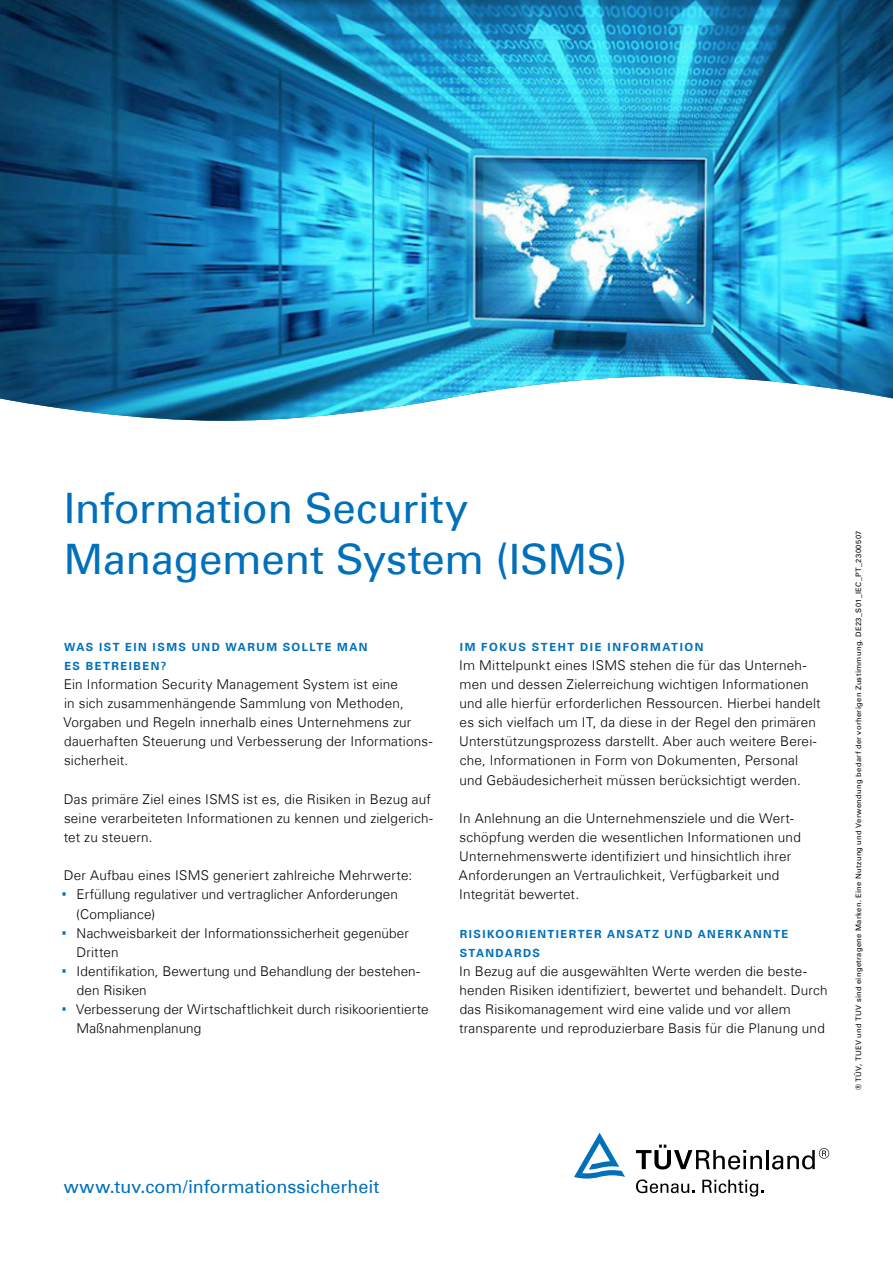
<style>
.page{position:relative;width:893px;height:1263px;background:#fff}
.page>*{position:absolute;margin:0;border:0;box-sizing:border-box;transform-origin:0 0}
.t1{font:42px/51px "Univers Com 55 Roman";letter-spacing:-.005em;color:#0070ba}
.t2{font:18px "Univers Com 55 Roman";color:#0070ba}
.t3{font:300 13.5px/19.2px "Univers Com 45";letter-spacing:.015em;color:#000}
.t4{font:700 11.25px/19.2px "Univers Com 65";letter-spacing:.13em;color:#0070ba}
.t5{font:7.5px "Univers Com 55 Roman";letter-spacing:.05em;color:#000}
.s1{font-family:"Univers Com 55 Roman";font-weight:400;font-size:27px;color:#0070ba}
</style>
<div class="page">
<svg style="left:636px;top:1144px;width:126px;height:25px"></svg>
<hr style="left:766px;top:1150px;width:3px;height:19px;background:#000">
<svg style="left:772px;top:1148px;width:57px;height:21px"></svg>
<svg style="left:636px;top:1179px;width:58px;height:14px"></svg>
<svg style="left:702px;top:1180px;width:61px;height:16px"></svg>
<svg style="left:574px;top:1133px;width:51px;height:45px"></svg>
<img style="left:0;top:0;width:893px;height:421px">
<h1 class="t1" style="left:64px;top:483px;width:565px">Information Security<br>Management System (ISMS)</h1>
<p class="t4" style="left:64px;top:637px;width:305px">WAS IST EIN ISMS UND WARUM SOLLTE MAN<br>ES BETREIBEN?</p>
<p class="t3" style="left:63px;top:674px;width:371px">Ein Information Security Management System ist eine<br>in sich zusammenhängende Sammlung von Methoden, Vorgaben und Regeln innerhalb eines Unternehmens zur dauerhaften Steuerung und Verbesserung der Informations&shy;sicherheit.</p>
<p class="t3" style="left:64px;top:789px;width:371px">Das primäre Ziel eines ISMS ist es, die Risiken in Bezug auf seine verarbeiteten Informationen zu kennen und zielgerich&shy;tet zu steuern.</p>
<p class="t3" style="left:64px;top:866px;width:350px">Der Aufbau eines ISMS generiert zahlreiche Mehrwerte:</p>
<p class="t3" style="left:60px;top:885px;width:339px"><span class="s1">·</span> Erfüllung regulativer und vertraglicher Anforderungen</p>
<p class="t3" style="left:76px;top:904px;width:81px">(Compliance)</p>
<p class="t3" style="left:60px;top:923px;width:350px"><span class="s1">·</span> Nachweisbarkeit der Informationssicherheit gegenüber</p>
<p class="t3" style="left:77px;top:942px;width:43px">Dritten</p>
<p class="t3" style="left:60px;top:961px;width:361px"><span class="s1">·</span> Identifikation, Bewertung und Behandlung der bestehen-</p>
<p class="t3" style="left:77px;top:981px;width:71px">den Risiken</p>
<p class="t3" style="left:60px;top:1000px;width:370px"><span class="s1">·</span> Verbesserung der Wirtschaftlichkeit durch risikoorientierte</p>
<p class="t3" style="left:77px;top:1019px;width:126px">Maßnahmenplanung</p>
<p class="t4" style="left:460px;top:637px;width:245px">IM FOKUS STEHT DIE INFORMATION</p>
<p class="t3" style="left:459px;top:655px;width:363px">Im Mittelpunkt eines ISMS stehen die für das Unterneh&shy;men und dessen Zielerreichung wichtigen Informationen und alle hierfür erforderlichen Ressourcen. Hierbei handelt es sich vielfach um IT, da diese in der Regel den primären Unterstützungsprozess darstellt. Aber auch weitere Berei&shy;che, Informationen in Form von Dokumenten, Personal und Gebäudesicherheit müssen berücksichtigt werden.</p>
<p class="t3" style="left:459px;top:808px;width:343px">In Anlehnung an die Unternehmensziele und die Wert&shy;schöpfung werden die wesentlichen Informationen und Unternehmenswerte identifiziert und hinsichtlich ihrer Anforderungen an Vertraulichkeit, Verfügbarkeit und Integrität bewertet.</p>
<p class="t4" style="left:460px;top:924px;width:330px">RISIKOORIENTIERTER ANSATZ UND ANERKANNTE<br>STANDARDS</p>
<p class="t3" style="left:459px;top:961px;width:370px">In Bezug auf die ausgewählten Werte werden die beste&shy;henden Risiken identifiziert, bewertet und behandelt. Durch das Risikomanagement wird eine valide und vor allem transparente und reproduzierbare Basis für die Planung und</p>
<p class="t5" style="left:854px;top:1090px;width:561px;rotate:-90deg">® TÜV, TUEV und TUV sind eingetragene Marken. Eine Nutzung und Verwendung bedarf der vorherigen Zustimmung. DE23_S01_IEC_PT_2300507</p>
<h2 class="t2" style="left:64px;top:1175px;width:317px">www.tuv.com/informationssicherheit</h2>
</div>
